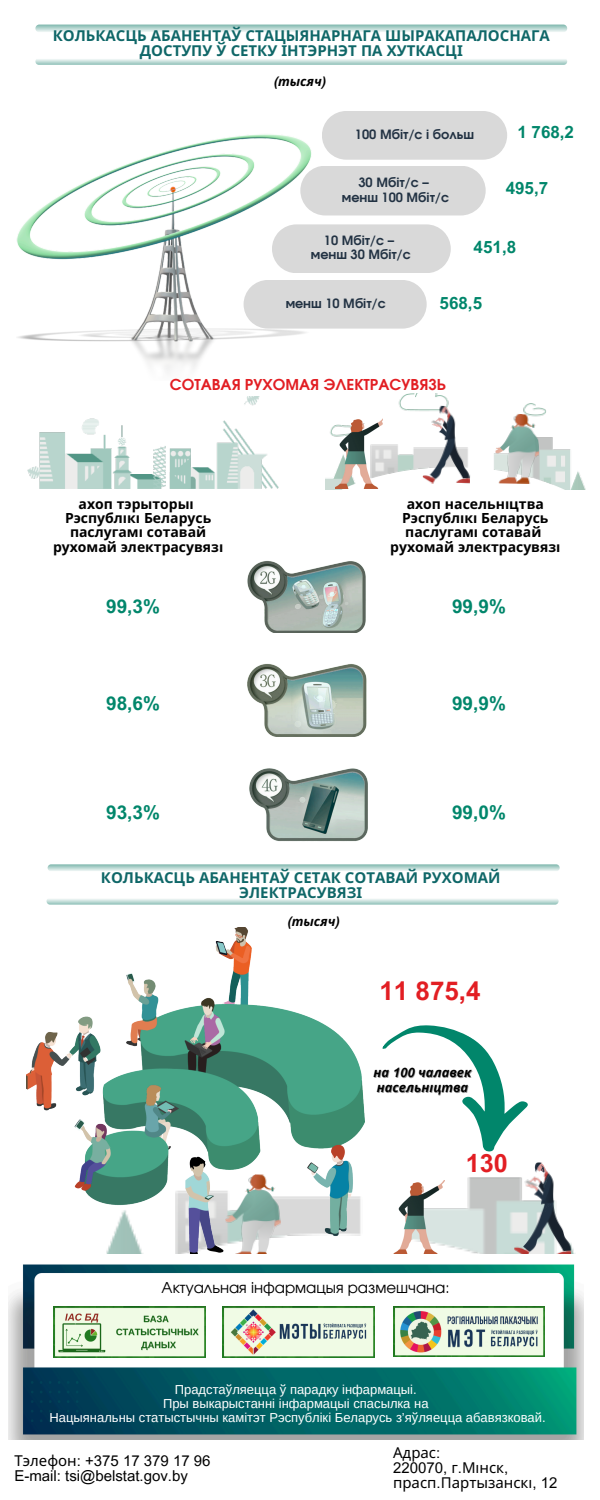
<style>
.page{position:relative;width:600px;height:1500px;background:#fff}
.page>*{position:absolute;margin:0;border:0;box-sizing:border-box;transform-origin:0 0}
.t1{font:700 26px "Arial MT Pro";color:#e21e23}
.t2{font:700 25.2px "Arial MT Pro";color:#e21e23}
.t3{font:700 19px "Arial MT Pro";color:#01866b}
.t4{font:700 17px "Arial MT Pro";color:#01866b}
.t5{font:700 15px/15px "Noto Sans";color:#0f6768;text-align:center}
.t6{font:15px/15.8px "Arial MT Pro";color:#000}
.t7{font:15px/15px "Noto Sans";color:#000}
.t8{font:15px "Evolventa";color:#000}
.t9{font:700 15px "Evolventa";color:#e21e23}
.t10{font:700 14px/14.2px "Noto Sans";color:#000;text-align:center}
.t11{font:13px "Arimo";color:#fff}
.t12{font:italic 700 13px "Noto Sans";color:#000}
.t13{font:700 12.8px "Evolventa";color:#223243}
.s1{font-family:"Arial MT Pro"}
.s2{color:rgb(0 0 0/.4)}
.s3{font-family:"Noto Sans"}
</style>
<div class="page">
<img style="left:27px;top:397px;width:252px;height:91px">
<img style="left:325px;top:393px;width:261px;height:97px">
<img style="left:336px;top:418px;width:47px;height:71px">
<img style="left:495px;top:414px;width:45px;height:70px">
<svg style="left:322px;top:111px;width:185px;height:49px;background:#dbdbdb"></svg>
<img style="left:17px;top:134px;width:295px;height:237px">
<div style="left:300px;top:166px;width:186px;height:49px;background:#d9d9d9"></div>
<svg style="left:272px;top:224px;width:179px;height:49px;background:#dbdbdb"></svg>
<svg style="left:244px;top:280px;width:183px;height:49px;background:#dbdbdb"></svg>
<img style="left:445px;top:1177px;width:130px;height:77px">
<img style="left:423px;top:405px;width:49px;height:80px">
<svg style="left:35px;top:59px;width:532px;height:6px;background:#c2dcd8"></svg>
<svg style="left:35px;top:25px;width:532px;height:7px;background:#bad8d3"></svg>
<svg style="left:47px;top:898px;width:512px;height:7px;background:#c9e0dc"></svg>
<svg style="left:48px;top:864px;width:512px;height:7px;background:#b9d7d2"></svg>
<img style="left:393px;top:1180px;width:52px;height:74px">
<svg style="left:382px;top:1025px;width:146px;height:127px"></svg>
<img style="left:247px;top:560px;width:119px;height:73px">
<img style="left:247px;top:664px;width:119px;height:72px">
<img style="left:249px;top:768px;width:119px;height:74px">
<img style="left:27px;top:927px;width:338px;height:327px">
<img style="left:514px;top:1162px;width:60px;height:92px">
<img style="left:8px;top:1264px;width:576px;height:176px">
<img style="left:54px;top:1306px;width:152px;height:51px">
<img style="left:223px;top:1306px;width:152px;height:51px">
<img style="left:393px;top:1306px;width:152px;height:51px">
<h2 class="t5" style="left:53px;top:28px;width:499px">КОЛЬКАСЦЬ АБАНЕНТАЎ СТАЦЫЯНАРНАГА ШЫРАКАПАЛОСНАГА<br>ДОСТУПУ Ў СЕТКУ ІНТЭРНЭТ ПА ХУТКАСЦІ</h2>
<p class="t12" style="left:274px;top:72px;width:54px"><span class="s1">(</span>тысяч<span class="s1">)</span></p>
<p class="t4" style="left:517px;top:126px;width:58px">1 768,2</p>
<h4 class="t13" style="left:355px;top:128px;width:121px">100 Мбіт/с і больш</h4>
<p class="t13" style="left:359px;top:177px;width:72px">30 Мбіт/с –</p>
<p class="t13" style="left:342px;top:191px;width:109px">менш 100 Мбіт/с</p>
<p class="t13" style="left:324px;top:235px;width:72px">10 Мбіт/с –</p>
<p class="t13" style="left:311px;top:249px;width:102px">менш 30 Мбіт/с</p>
<p class="t4" style="left:474px;top:241px;width:44px">451,8</p>
<h5 class="t4" style="left:440px;top:297px;width:44px">568,5</h5>
<h3 class="t4" style="left:506px;top:181px;width:44px">495,7</h3>
<h3 class="t13" style="left:286px;top:297px;width:102px">менш 10 Мбіт/с</h3>
<p class="t9" style="left:170px;top:378px;width:278px">СОТАВАЯ РУХОМАЯ ЭЛЕКТРАСУВЯЗЬ</p>
<p class="t10" style="left:53px;top:496px;width:170px">ахоп тэрыторыі<br>Рэспублі кі Беларусь паслугамі сотавай рухомай электрасувязі</p>
<h3 class="t10" style="left:390px;top:496px;width:170px">ахоп насельні цтва<br>Рэспублі кі Беларусь паслугамі сотавай рухомай электрасувязі</h3>
<h2 class="t3" style="left:106px;top:599px;width:55px">99,3%</h2>
<h5 class="t3" style="left:452px;top:599px;width:55px">99,9%</h5>
<h2 class="t3" style="left:106px;top:696px;width:55px">98,6%</h2>
<p class="t3" style="left:452px;top:696px;width:55px">99,9%</p>
<h2 class="t3" style="left:106px;top:806px;width:55px">93,3%</h2>
<h2 class="t3" style="left:452px;top:806px;width:55px">99,0%</h2>
<p class="t5" style="left:101px;top:870px;width:401px">КОЛЬКАСЦЬ АБАНЕНТАЎ СЕТАК СОТАВАЙ РУХОМАЙ<br>ЭЛЕКТРАСУВЯЗІ</p>
<h3 class="t12" style="left:287px;top:912px;width:54px"><span class="s1">(</span>тысяч<span class="s1">)</span></h3>
<p class="t1" style="left:380px;top:981px;width:103px">11 875,4</p>
<h4 class="t12" style="left:374px;top:1064px;width:99px">на <span class="s1">100</span> чалавек</h4>
<p class="t12" style="left:377px;top:1079px;width:93px">насельн<span class="s2">і</span>цтва</p>
<p class="t2" style="left:466px;top:1154px;width:44px">130</p>
<p class="t8" style="left:162px;top:1281px;width:290px">Актуальная інфармацыя размешчана:</p>
<h1 class="t11" style="left:175px;top:1382px;width:243px">Прадстаўляецца ў парадку інфармацыі.</h1>
<p class="t11" style="left:163px;top:1396px;width:267px">Пры выкарыстаннi iнфармацыi спасылка на</p>
<p class="t11" style="left:50px;top:1410px;width:498px">Нацыянальны статыстычны камiтэт Рэспублiкi Беларусь з’яўляецца абавязковай.</p>
<h4 class="t11" style="left:193px;top:1382px;width:9px">е</h4>
<h4 class="t11" style="left:227px;top:1382px;width:198px">вляется в о я е информации.</h4>
<p class="t11" style="left:168px;top:1396px;width:266px">При использова ии информации ссылка на</p>
<p class="t11" style="left:39px;top:1410px;width:524px">Национальный статистический коми ет Республики Беларусь является обязательной</p>
<p class="t6" style="left:15px;top:1454px;width:198px"><span class="s3">Тэлефон</span>: +375 17 379 17 96<br>E-mail: tsi@belstat.gov.by</p>
<p class="t7" style="left:393px;top:1444px;width:166px">Адрас<span class="s1">:<br>220070,</span> г<span class="s1">.</span>Мі нск<span class="s1">, </span>прасп<span class="s1">.</span>Партызанскі<span class="s1">, 12</span></p>
<p class="t7" style="left:395px;top:1444px;width:49px">Адрес<span class="s1">:</span></p>
<p class="t6" style="left:395px;top:1461px;width:123px">220070, <span class="s3">г</span>.<span class="s3">Минск</span>,</p>
<p class="t7" style="left:395px;top:1474px;width:95px">просп<span class="s1">.</span>Парти</p>
<p class="t6" style="left:530px;top:1476px;width:46px"><span class="s3">ий</span>, 12</p>
<p class="t6" style="left:17px;top:1454px;width:199px"><span class="s3">Телефон</span>: +375 17 379 17 96<br>E-mail: tsi@belstat.gov.by</p>
</div>
